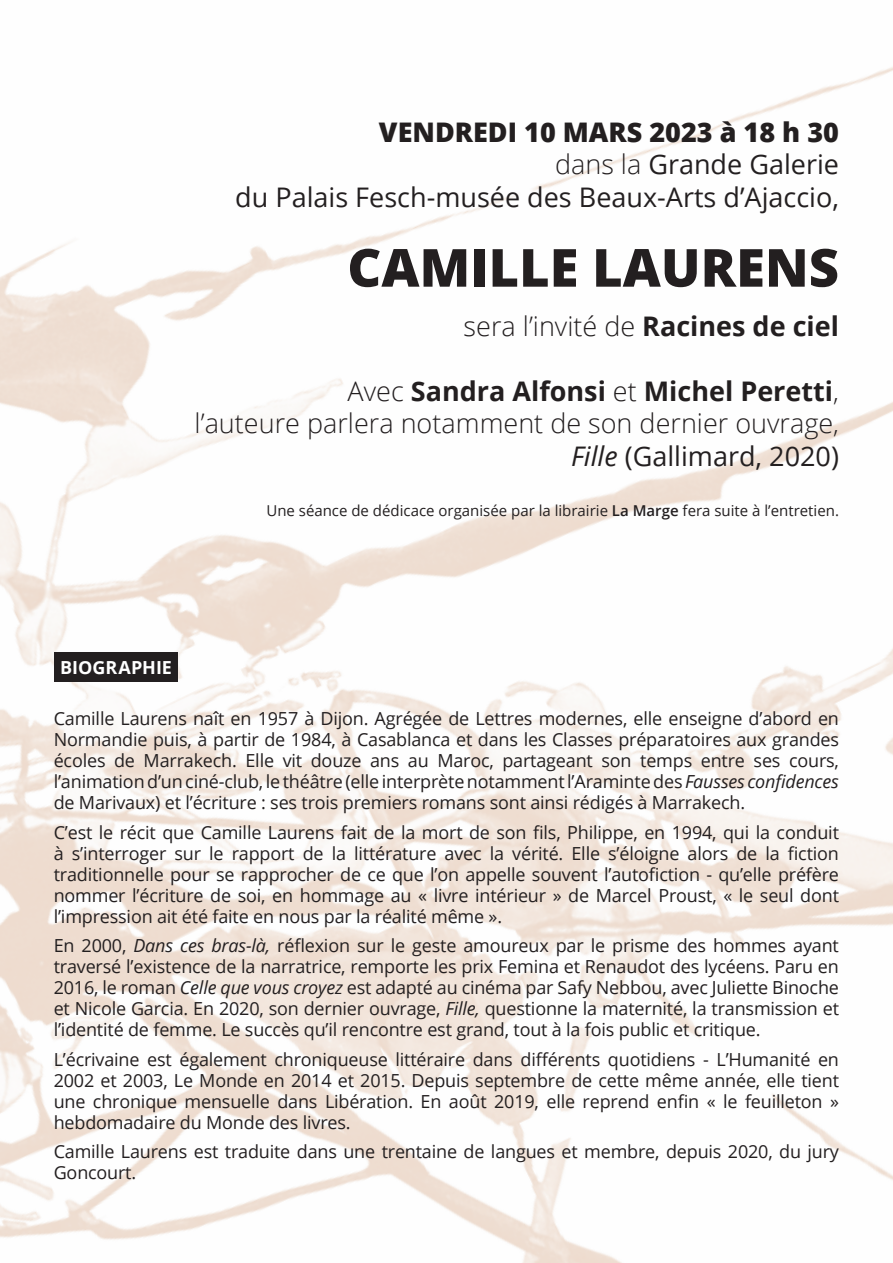
<style>
.page{position:relative;width:893px;height:1263px;background:#fff}
.page>*{position:absolute;margin:0;border:0;box-sizing:border-box;transform-origin:0 0}
.t1{font:800 52.5px "Open Sans";color:#231f20}
.t2{font:300 27px/32.4px "Open Sans";color:#231f20;text-align:right}
.t3{font:27px/32.4px "Open Sans";color:#231f20;text-align:right}
.t4{font:800 27px "Open Sans";color:#231f20}
.t5{font:18px/21px "Open Sans";letter-spacing:-.01em;color:#231f20;text-align:justify}
.t6{font:700 18px "Open Sans";color:#fff}
.t7{font:15px "Open Sans";color:#231f20}
.s1{font-weight:300}
.s2{font-weight:700}
.s3{font-weight:400;font-style:italic}
.s4{font-weight:400}
.s5{font-weight:600}
.s6{font-style:italic}
</style>
<div class="page">
<img style="left:0;top:67px;width:893px;height:1196px">
<div style="left:54px;top:652px;width:124px;height:30px;background:#231f20"></div>
<p class="t4" style="left:379px;top:111px;width:462px">VENDREDI 10 MARS 2023 à 18 h 30</p>
<p class="t3" style="left:235px;top:148px;width:605px"><span class="s1">dans la</span> Grande Galerie<br>du Palais Fesch-musée des Beaux-Arts d’Ajaccio,</p>
<p class="t1" style="left:347px;top:228px;width:493px">CAMILLE LAURENS</p>
<p class="t2" style="left:464px;top:309px;width:377px">sera l’invité de <span class="s2">Racines de ciel</span></p>
<p class="t2" style="left:195px;top:374px;width:646px">Avec <span class="s2">Sandra Alfonsi</span> et <span class="s2">Michel Peretti</span>,<br>l’auteure parlera notamment de son dernier ouvrage,<br><span class="s3">Fille</span> <span class="s4">(Gallimard, 2020)</span></p>
<p class="t7" style="left:266px;top:500px;width:574px">Une séance de dédicace organisée par la librairie <span class="s5">La Marge</span> fera suite à l’entretien.</p>
<p class="t6" style="left:60px;top:655px;width:113px">BIOGRAPHIE</p>
<p class="t5" style="left:54px;top:708px;width:787px">Camille Laurens naît en 1957 à Dijon. Agrégée de Lettres modernes, elle enseigne d’abord en Normandie puis, à partir de 1984, à Casablanca et dans les Classes préparatoires aux grandes écoles de Marrakech. Elle vit douze ans au Maroc, partageant son temps entre ses cours, l’animation d’un ciné-club, le théâtre (elle interprète notamment l’Araminte des <span class="s6">Fausses confidences </span>de Marivaux) et l’écriture : ses trois premiers romans sont ainsi rédigés à Marrakech.</p>
<p class="t5" style="left:54px;top:821px;width:787px">C’est le récit que Camille Laurens fait de la mort de son fils, Philippe, en 1994, qui la conduit à s’interroger sur le rapport de la littérature avec la vérité. Elle s’éloigne alors de la fiction traditionnelle pour se rapprocher de ce que l’on appelle souvent l’autofiction - qu’elle préfère nommer l’écriture de soi, en hommage au « livre intérieur » de Marcel Proust, « le seul dont l’impression ait été faite en nous par la réalité même ».</p>
<p class="t5" style="left:54px;top:935px;width:787px">En 2000, <span class="s6">Dans ces bras-là,</span> réflexion sur le geste amoureux par le prisme des hommes ayant traversé l’existence de la narratrice, remporte les prix Femina et Renaudot des lycéens. Paru en 2016, le roman <span class="s6">Celle que vous croyez</span> est adapté au cinéma par Safy Nebbou, avec Juliette Binoche et Nicole Garcia. En 2020, son dernier ouvrage, <span class="s6">Fille,</span> questionne la maternité, la transmission et l’identité de femme. Le succès qu’il rencontre est grand, tout à la fois public et critique.</p>
<p class="t5" style="left:54px;top:1048px;width:787px">L’écrivaine est également chroniqueuse littéraire dans différents quotidiens - L’Humanité en 2002 et 2003, Le Monde en 2014 et 2015. Depuis septembre de cette même année, elle tient une chronique mensuelle dans Libération. En août 2019, elle reprend enfin « le feuilleton » hebdomadaire du Monde des livres.</p>
<p class="t5" style="left:54px;top:1141px;width:787px">Camille Laurens est traduite dans une trentaine de langues et membre, depuis 2020, du jury<br>Goncourt.</p>
</div>
